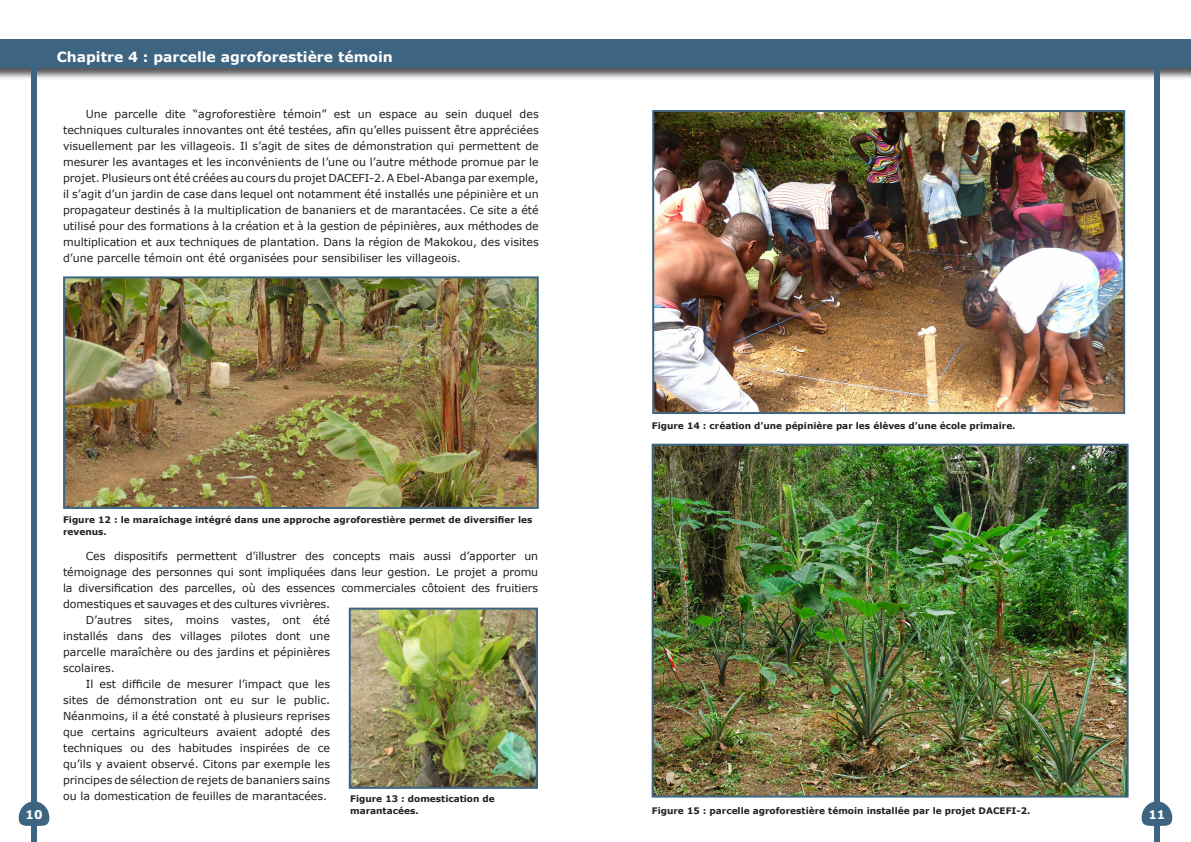
<style>
.page{position:relative;width:1191px;height:842px;background:#fff}
.page>*{position:absolute;margin:0;border:0;box-sizing:border-box;transform-origin:0 0}
.SOMMAIRE{font:700 14px "Verdana";color:#fff}
.t1{font:700 12px "Verdana";color:#fff}
.t2{font:11px/16px "Verdana";color:#231f20;text-align:justify}
.t3{font:700 9px/12px "Verdana";color:#231f20}
</style>
<div class="page">
<svg style="left:19px;top:801px;width:30px;height:25px"></svg>
<div style="left:0;top:39px;width:1191px;height:41px;background:#231f20;opacity:.75"></div>
<div style="left:0;top:40px;width:1191px;height:28px;background:#3d6581"></div>
<div style="left:31px;top:66px;width:6px;height:776px;background:#3d6581"></div>
<svg style="left:1141px;top:801px;width:31px;height:26px"></svg>
<div style="left:1154px;top:67px;width:5px;height:775px;background:#3d6581"></div>
<img style="left:654px;top:447px;width:471px;height:347px">
<div style="left:651px;top:444px;width:477px;height:353px;border:2px solid #3d6581"></div>
<img style="left:66px;top:279px;width:470px;height:227px">
<div style="left:63px;top:276px;width:476px;height:233px;border:2px solid #3d6581"></div>
<img style="left:352px;top:611px;width:183px;height:175px">
<div style="left:349px;top:608px;width:189px;height:181px;border:2px solid #3d6581"></div>
<img style="left:655px;top:113px;width:467px;height:298px">
<div style="left:652px;top:110px;width:473px;height:304px;border:2px solid #3d6581"></div>
<p class="SOMMAIRE" style="left:57px;top:47px;width:338px">Chapitre 4 : parcelle agroforestière témoin</p>
<p class="t2" style="left:63px;top:106px;width:477px;text-indent:23px">Une parcelle dite “agroforestière témoin” est un espace au sein duquel des techniques culturales innovantes ont été testées, afin qu’elles puissent être appréciées visuellement par les villageois. Il s’agit de sites de démonstration qui permettent de mesurer les avantages et les inconvénients de l’une ou l’autre méthode promue par le projet. Plusieurs ont été créées au cours du projet DACEFI-2. A Ebel-Abanga par exemple, il s’agit d’un jardin de case dans lequel ont notamment été installés une pépinière et un propagateur destinés à la multiplication de bananiers et de marantacées. Ce site a été utilisé pour des formations à la création et à la gestion de pépinières, aux méthodes de multiplication et aux techniques de plantation. Dans la région de Makokou, des visites d’une parcelle témoin ont été organisées pour sensibiliser les villageois.</p>
<p class="t3" style="left:63px;top:513px;width:471px">Figure 12 : le maraîchage intégré dans une approche agroforestière permet de diversifier les revenus.</p>
<p class="t3" style="left:652px;top:419px;width:365px">Figure 14 : création d’une pépinière par les élèves d’une école primaire.</p>
<p class="t2" style="left:63px;top:548px;width:477px;text-indent:23px">Ces dispositifs permettent d’illustrer des concepts mais aussi d’apporter un témoignage des personnes qui sont impliquées dans leur gestion. Le projet a promu la diversification des parcelles, où des essences commerciales côtoient des fruitiers domestiques et sauvages et des cultures vivrières.</p>
<p class="t2" style="left:63px;top:612px;width:269px;text-indent:23px">D’autres sites, moins vastes, ont été installés dans des villages pilotes dont une parcelle maraîchère ou des jardins et pépinières scolaires.</p>
<p class="t2" style="left:63px;top:676px;width:269px;text-indent:23px">Il est difficile de mesurer l’impact que les sites de démonstration ont eu sur le public.<br>Néanmoins, il a été constaté à plusieurs reprises que certains agriculteurs avaient adopté des techniques ou des habitudes inspirées de ce qu’ils y avaient observé. Citons par exemple les principes de sélection de rejets de bananiers sains ou la domestication de feuilles de marantacées.</p>
<p class="t3" style="left:350px;top:792px;width:146px">Figure 13 : domestication de marantacées.</p>
<p class="t3" style="left:652px;top:805px;width:380px">Figure 15 : parcelle agroforestière témoin installée par le projet DACEFI-2.</p>
<p class="t1" style="left:25px;top:806px;width:19px">10</p>
<p class="t1" style="left:1148px;top:806px;width:19px">11</p>
</div>
